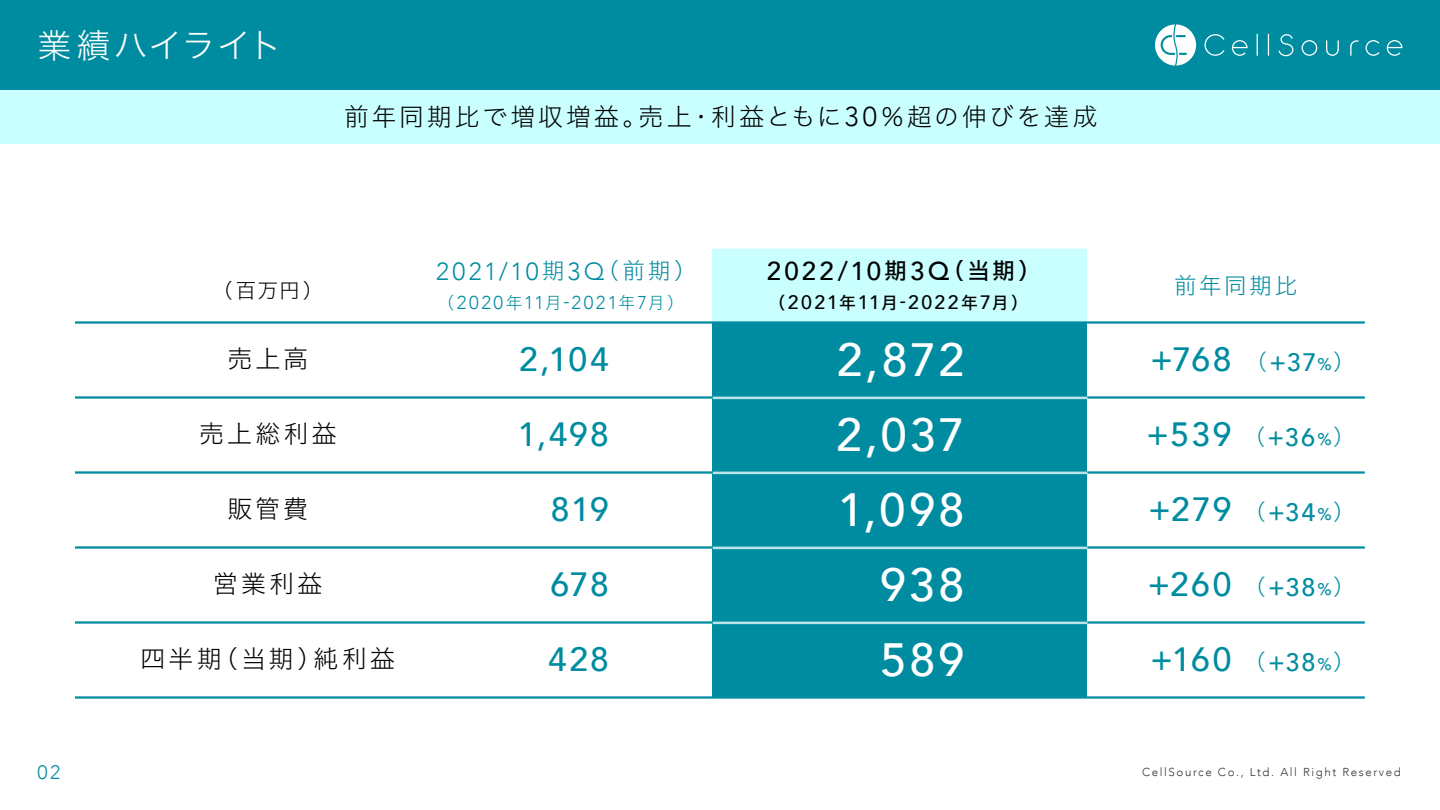
<style>
.page{position:relative;width:1440px;height:810px;background:#fff}
.page>*{position:absolute;margin:0;border:0;box-sizing:border-box;transform-origin:0 0}
.t1{font:500 46.58px/75px "Avenir";letter-spacing:.065em;color:#fff;text-align:right}
.t2{font:33.75px "Hiragino Sans W2";letter-spacing:.05em;color:#fff}
.t3{font:500 33.6px "Avenir";letter-spacing:.065em;color:#008ca0}
.t4{font:500 25.88px "Avenir";letter-spacing:.125em;color:#000}
.t5{font:500 25.2px "Avenir";letter-spacing:.085em;color:#008ca0}
.t6{font:24.75px "Hiragino Sans W2";letter-spacing:.125em;color:#000}
.t7{font:300 24.75px "Avenir";letter-spacing:.13em;color:#008ca0}
.t8{font:22.5px "Hiragino Sans W2";letter-spacing:.12em;color:#008ca0}
.t9{font:20.25px "Hiragino Sans W2";color:#000}
.t10{font:500 19.42px "Avenir";letter-spacing:.12em;color:#000}
.t11{font:300 19.42px "Avenir";color:#008ca0}
.t12{font:300 18.6px "Avenir";letter-spacing:.13em;color:#008ca0}
.t13{font:300 11.55px "Avenir";letter-spacing:.135em;color:#333}
.s1{font-family:"Avenir";font-weight:300;font-size:27.22px}
.s2{font-family:"Hiragino Sans W2";font-weight:400;font-size:22.5px}
.s3{font-family:"Hiragino Sans W2";font-weight:400;font-size:16.88px}
.s4{font-family:"Hiragino Sans W5";font-weight:400;font-size:22.5px}
.s5{font-family:"Hiragino Sans W5";font-weight:400;font-size:16.88px}
.s6{font-family:"Hiragino Sans W2";font-weight:400;font-size:21.9px}
.s7{font-size:16.8px}
</style>
<div class="page">
<div style="left:0;top:0;width:1440px;height:90px;background:#008ca0"></div>
<svg style="left:1205px;top:34px;width:19px;height:22px"></svg>
<svg style="left:1257px;top:34px;width:1px;height:22px"></svg>
<svg style="left:1268px;top:34px;width:1px;height:22px"></svg>
<svg style="left:1302px;top:40px;width:15px;height:16px"></svg>
<svg style="left:1279px;top:34px;width:14px;height:22px"></svg>
<svg style="left:1366px;top:40px;width:13px;height:16px"></svg>
<svg style="left:1232px;top:40px;width:16px;height:16px"></svg>
<svg style="left:1387px;top:40px;width:16px;height:16px"></svg>
<svg style="left:1326px;top:40px;width:13px;height:16px"></svg>
<svg style="left:1350px;top:40px;width:9px;height:16px"></svg>
<svg style="left:1155px;top:24px;width:41px;height:42px"></svg>
<div style="left:0;top:90px;width:1440px;height:54px;background:#caffff"></div>
<div style="left:712px;top:322px;width:376px;height:376px;background:#008ca0"></div>
<div style="left:712px;top:248px;width:376px;height:74px;background:#caffff"></div>
<hr style="left:75px;top:696px;width:1290px;height:3px;background:#008ca0">
<hr style="left:75px;top:621px;width:1290px;height:3px;background:#008ca0">
<hr style="left:75px;top:546px;width:1290px;height:3px;background:#008ca0">
<hr style="left:75px;top:471px;width:1290px;height:3px;background:#008ca0">
<hr style="left:75px;top:396px;width:1290px;height:3px;background:#008ca0">
<hr style="left:75px;top:321px;width:1290px;height:3px;background:#008ca0">
<hr style="left:713px;top:622px;width:374px;height:2px;background:#bfe2e7">
<hr style="left:713px;top:547px;width:374px;height:2px;background:#bfe2e7">
<hr style="left:713px;top:472px;width:374px;height:2px;background:#bfe2e7">
<hr style="left:713px;top:397px;width:374px;height:2px;background:#bfe2e7">
<hr style="left:75px;top:246px;width:1290px;height:3px;background:#fff">
<h2 class="t2" style="left:37px;top:16px;width:246px">業績ハイライト</h2>
<p class="t6" style="left:344px;top:94px;width:755px">前年同期比で増収増益。売上・利益ともに<span class="s1">30</span>％超の伸びを達成</p>
<p class="t9" style="left:212px;top:273px;width:112px">（百万円）</p>
<p class="t7" style="left:436px;top:257px;width:262px">2021/10<span class="s2">期</span>3Q<span class="s2">（前期）</span></p>
<p class="t12" style="left:438px;top:292px;width:248px"><span class="s3">（</span>2020<span class="s3">年</span>11<span class="s3">月</span>-2021<span class="s3">年</span>7<span class="s3">月）</span></p>
<p class="t4" style="left:767px;top:249px;width:275px">2022/10<span class="s4">期</span>3Q<span class="s4">（当期）</span></p>
<p class="t10" style="left:769px;top:286px;width:261px"><span class="s5">（</span>2021<span class="s5">年</span>11<span class="s5">月</span>-2022<span class="s5">年</span>7<span class="s5">月）</span></p>
<p class="t8" style="left:1174px;top:266px;width:125px">前年同期比</p>
<p class="t6" style="left:227px;top:337px;width:82px">売上高</p>
<h3 class="t3" style="left:519px;top:330px;width:91px">2,104</h3>
<p class="t6" style="left:199px;top:412px;width:139px">売上総利益</p>
<h3 class="t3" style="left:518px;top:405px;width:93px">1,498</h3>
<p class="t6" style="left:228px;top:487px;width:82px">販管費</p>
<h3 class="t3" style="left:551px;top:480px;width:60px">819</h3>
<p class="t6" style="left:213px;top:562px;width:110px">営業利益</p>
<h3 class="t3" style="left:550px;top:555px;width:60px">678</h3>
<p class="t6" style="left:141px;top:637px;width:256px">四半期（当期）純利益</p>
<h3 class="t3" style="left:548px;top:630px;width:62px">428</h3>
<h1 class="t1" style="left:836px;top:320px;width:130px">2,872<br>2,037<br>1,098<br>938<br>589</h1>
<h3 class="t3" style="left:1151px;top:330px;width:83px">+768</h3>
<p class="t5" style="left:1245px;top:340px;width:111px"><span class="s6">（</span>+37<span class="s7">%</span><span class="s6">）</span></p>
<h3 class="t3" style="left:1147px;top:405px;width:87px">+539</h3>
<p class="t5" style="left:1243px;top:415px;width:113px"><span class="s6">（</span>+36<span class="s7">%</span><span class="s6">）</span></p>
<h3 class="t3" style="left:1149px;top:480px;width:85px">+279</h3>
<p class="t5" style="left:1244px;top:490px;width:113px"><span class="s6">（</span>+34<span class="s7">%</span><span class="s6">）</span></p>
<h3 class="t3" style="left:1148px;top:555px;width:85px">+260</h3>
<p class="t5" style="left:1244px;top:565px;width:113px"><span class="s6">（</span>+38<span class="s7">%</span><span class="s6">）</span></p>
<h3 class="t3" style="left:1151px;top:630px;width:83px">+160</h3>
<p class="t5" style="left:1244px;top:640px;width:113px"><span class="s6">（</span>+38<span class="s7">%</span><span class="s6">）</span></p>
<p class="t11" style="left:37px;top:761px;width:24px">02</p>
<p class="t13" style="left:1142px;top:766px;width:260px">CellSource Co., Ltd. All Right Reserved</p>
</div>
